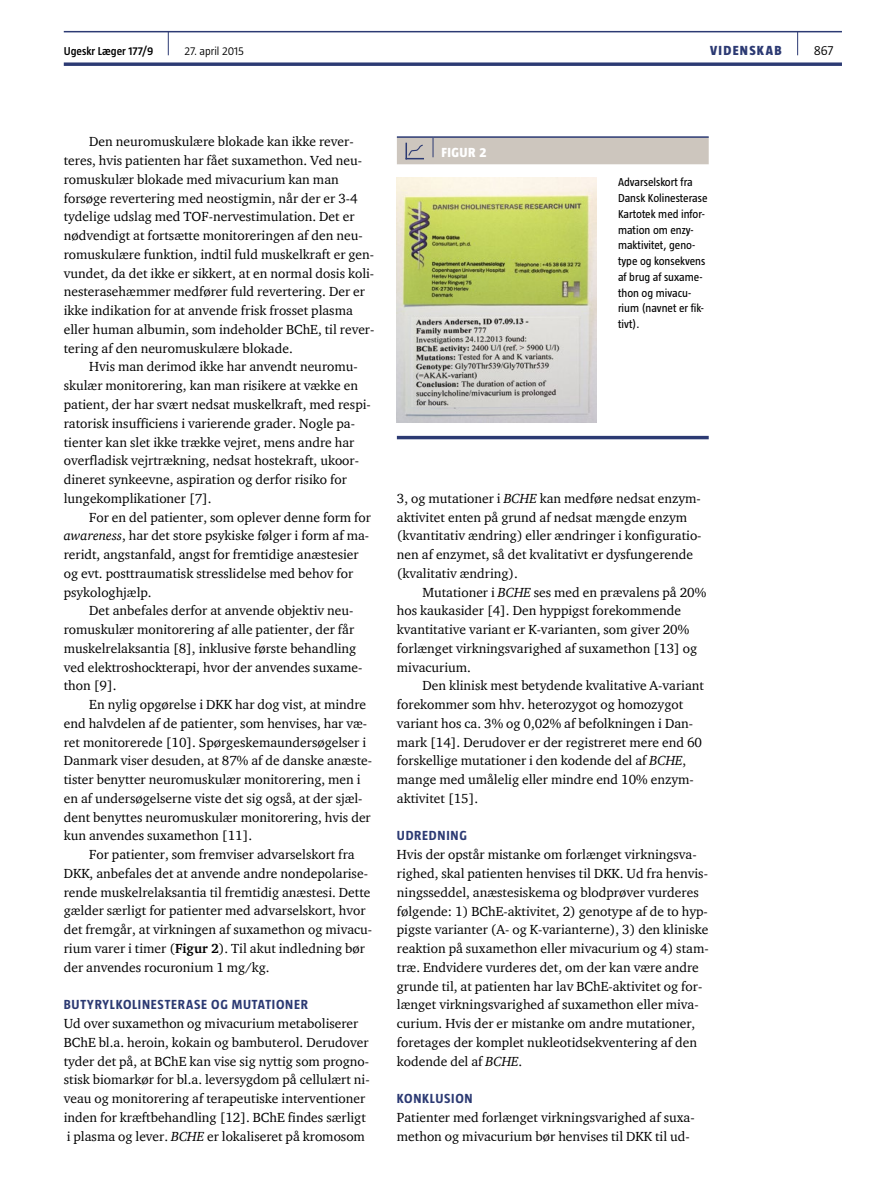
<style>
.page{position:relative;width:893px;height:1191px;background:#fff}
.page>*{position:absolute;margin:0;border:0;box-sizing:border-box;transform-origin:0 0}
.t1{font:13.5px/18.8px "ITC Charter Com";color:#000}
.t2{font:700 13.5px "Taz";letter-spacing:.05em;color:#2c3a73}
.t3{font:800 13.5px "Taz";letter-spacing:.095em;color:#2c3a73}
.t4{font:800 13.5px "Taz";color:#fff}
.t5{font:300 13.5px "Taz";color:#000}
.t6{font:11.7px/15.8px "Taz";color:#000}
.t7{font:600 11.7px "Taz";color:#000}
.t8{font:300 11.7px "Taz";color:#000}
.s1{font-style:italic}
.s2{font-weight:700}
</style>
<div class="page">
<hr style="left:64px;top:31px;width:778px;height:1px;background:#2c3a73">
<svg style="left:64px;top:62px;width:778px;height:4px;background:#485485"></svg>
<svg style="left:797px;top:32px;width:1px;height:23px"></svg>
<svg style="left:168px;top:32px;width:1px;height:23px"></svg>
<hr style="left:397px;top:136px;width:36px;height:2px;background:#2c3a73">
<hr style="left:433px;top:136px;width:276px;height:2px;background:#2c3a73">
<div style="left:397px;top:137px;width:312px;height:27px;background:#cdc6be"></div>
<img style="left:397px;top:177px;width:200px;height:246px">
<hr style="left:397px;top:436px;width:312px;height:3px;background:#2c3a73">
<p class="t7" style="left:64px;top:45px;width:91px">Ugeskr Læger 177/9</p>
<p class="t8" style="left:184px;top:45px;width:61px">27. april 2015</p>
<p class="t3" style="left:710px;top:43px;width:73px">VIDENSKAB</p>
<p class="t5" style="left:814px;top:43px;width:21px">867</p>
<p class="t1" style="left:64px;top:132px;width:312px;text-indent:26px">Den neuromuskulære blokade kan ikke rever&shy;teres, hvis patienten har fået suxamethon. Ved neu&shy;romuskulær blokade med mivacurium kan man forsøge revertering med neostigmin, når der er 3-4 tydelige udslag med TOF-nervestimulation. Det er nødvendigt at fortsætte monitoreringen af den neu&shy;romuskulære funktion, indtil fuld muskelkraft er gen&shy;vundet, da det ikke er sikkert, at en normal dosis koli&shy;nesterasehæmmer medfører fuld revertering. Der er ikke indikation for at anvende frisk frosset plasma eller human albumin, som indeholder BChE, til rever&shy;tering af den neuromuskulære blokade.</p>
<p class="t1" style="left:64px;top:357px;width:309px;text-indent:26px">Hvis man derimod ikke har anvendt neuromu&shy;skulær monitorering, kan man risikere at vække en patient, der har svært nedsat muskelkraft, med respi&shy;ratorisk insufficiens i varierende grader. Nogle pa&shy;tienter kan slet ikke trække vejret, mens andre har overfladisk vejrtrækning, nedsat hostekraft, ukoor&shy;dineret synkeevne, aspiration og derfor risiko for lungekomplikationer [7].</p>
<p class="t1" style="left:64px;top:507px;width:309px;text-indent:26px">For en del patienter, som oplever denne form for <span class="s1">awareness</span>, har det store psykiske følger i form af ma&shy;reridt, angstanfald, angst for fremtidige anæstesier og evt. posttraumatisk stresslidelse med behov for psykologhjælp.</p>
<p class="t1" style="left:64px;top:601px;width:300px;text-indent:26px">Det anbefales derfor at anvende objektiv neu&shy;romuskulær monitorering af alle patienter, der får muskelrelaksantia [8], inklusive første behandling ved elektroshockterapi, hvor der anvendes suxame&shy;thon [9].</p>
<p class="t1" style="left:64px;top:695px;width:310px;text-indent:26px">En nylig opgørelse i DKK har dog vist, at mindre end halvdelen af de patienter, som henvises, har væ&shy;ret monitorerede [10]. Spørgeskemaundersøgelser i Danmark viser desuden, at 87% af de danske anæste&shy;tister benytter neuromuskulær monitorering, men i en af undersøgelserne viste det sig også, at der sjæl&shy;dent benyttes neuromuskulær monitorering, hvis der kun anvendes suxamethon [11].</p>
<p class="t1" style="left:64px;top:845px;width:310px;text-indent:26px">For patienter, som fremviser advarselskort fra DKK, anbefales det at anvende andre nondepolarise&shy;rende muskelrelaksantia til fremtidig anæstesi. Dette gælder særligt for patienter med advarselskort, hvor det fremgår, at virkningen af suxamethon og mivacu&shy;rium varer i timer (<span class="s2">Figur 2</span>). Til akut indledning bør der anvendes rocuronium 1 mg/kg.</p>
<p class="t2" style="left:64px;top:997px;width:246px">BUTYRYLKOLINESTERASE OG MUTATION ER</p>
<p class="t1" style="left:64px;top:1013px;width:307px">Ud over suxamethon og mivacurium metaboliserer BChE bl.a. heroin, kokain og bambuterol. Derudover tyder det på, at BChE kan vise sig nyttig som progno&shy;stisk biomarkør for bl.a. leversygdom på cellulært ni&shy;veau og monitorering af terapeutiske interventioner inden for kræftbehandling [12]. BChE findes særligt i plasma og lever. <span class="s1">BCHE</span> er lokaliseret på kromosom</p>
<p class="t4" style="left:441px;top:145px;width:46px">Figur 2</p>
<p class="t6" style="left:618px;top:174px;width:91px">Advarselskort fra<br>Dansk Kolinesterase<br>Kartotek med infor&shy;mation om enzy&shy;maktivitet, geno&shy;type og konsekvens af brug af suxame&shy;thon og mivacu&shy;rium (navnet er fik&shy;tivt).</p>
<p class="t1" style="left:397px;top:488px;width:306px">3, og mutationer i <span class="s1">BCHE</span> kan medføre nedsat enzym&shy;aktivitet enten på grund af nedsat mængde enzym (kvantitativ ændring) eller ændringer i konfiguratio&shy;nen af enzymet, så det kvalitativt er dysfungerende (kvalitativ ændring).</p>
<p class="t1" style="left:397px;top:582px;width:311px;text-indent:26px">Mutationer i <span class="s1">BCHE</span> ses med en prævalens på 20% hos kaukasider [4]. Den hyppigst forekommende kvantitative variant er K-varianten, som giver 20% forlænget virkningsvarighed af suxamethon [13] og mivacurium.</p>
<p class="t1" style="left:397px;top:676px;width:309px;text-indent:26px">Den klinisk mest betydende kvalitative A-variant forekommer som hhv. heterozygot og homozygot variant hos ca. 3% og 0,02% af befolkningen i Dan&shy;mark [14]. Derudover er der registreret mere end 60 forskellige mutationer i den kodende del af <span class="s1">BCHE</span>, mange med umålelig eller mindre end 10% enzym&shy;aktivitet [15].</p>
<p class="t2" style="left:397px;top:828px;width:71px">UDREDNING</p>
<p class="t1" style="left:397px;top:845px;width:313px">Hvis der opstår mistanke om forlænget virkningsva&shy;righed, skal patienten henvises til DKK. Ud fra henvis&shy;ningsseddel, anæstesiskema og blodprøver vurderes følgende: 1) BChE-aktivitet, 2) genotype af de to hyp&shy;pigste varianter (A- og K-varianterne), 3) den kliniske reaktion på suxamethon eller mivacurium og 4) stam&shy;træ. Endvidere vurderes det, om der kan være andre grunde til, at patienten har lav BChE-aktivitet og for&shy;længet virkningsvarighed af suxamethon eller miva&shy;curium. Hvis der er mistanke om andre mutationer, foretages der komplet nukleotidsekventering af den kodende del af <span class="s1">BCHE</span>.</p>
<p class="t2" style="left:397px;top:1091px;width:68px">KON KLUSION</p>
<p class="t1" style="left:397px;top:1107px;width:299px">Patienter med forlænget virkningsvarighed af suxa&shy;methon og mivacurium bør henvises til DKK til ud-</p>
</div>
